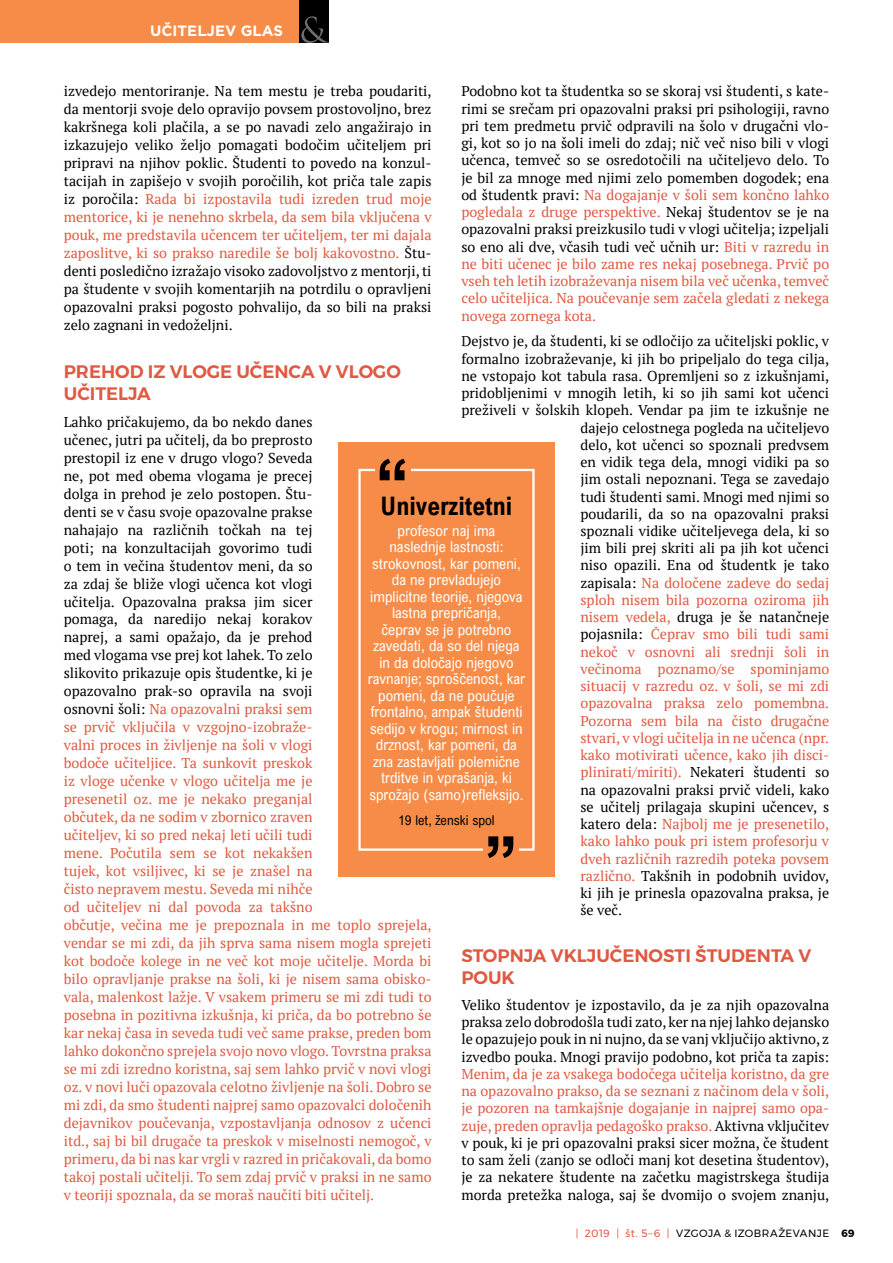
<style>
.page{position:relative;width:893px;height:1263px;background:#fff}
.page>*{position:absolute;margin:0;border:0;box-sizing:border-box;transform-origin:0 0}
.t1{font:700 25.5px "Arial Nova Cond";color:#000}
.t2{font:600 18px/22.5px "Montserrat";color:#e05942}
.t3{font:15px/16.5px "Arial Nova Cond";color:#fff;text-align:center}
.t4{font:700 15px "Gotham";color:#fff}
.t5{font:14.25px/17.2px "PT Serif";color:#000;text-align:justify}
.t6{font:14.25px/18px "PT Serif";color:#e05942}
.t7{font:13.5px "Arial Nova Cond";color:#000}
.t8{font:10.5px "Montserrat";letter-spacing:.04em;color:#000}
.t9{font:700 10.5px "Montserrat";color:#000}
.s1{color:#e05942}
.s2{color:#000}
</style>
<div class="page">
<div style="left:0;top:0;width:299px;height:43px;background:#f68c47"></div>
<div style="left:299px;top:0;width:29px;height:43px;background:#000"></div>
<svg style="left:301px;top:16px;width:27px;height:27px"></svg>
<div style="left:338px;top:442px;width:217px;height:435px;background:#f68c47"></div>
<svg style="left:358px;top:468px;width:177px;height:383px"></svg>
<div style="left:375px;top:453px;width:36px;height:36px;background:#f68c47"></div>
<svg style="left:380px;top:459px;width:25px;height:21px"></svg>
<div style="left:483px;top:829px;width:36px;height:36px;background:#f68c47"></div>
<svg style="left:487px;top:836px;width:26px;height:22px"></svg>
<p class="t4" style="left:150px;top:21px;width:135px">UČITELJEV GLAS</p>
<p class="t5" style="left:461px;top:83px;width:369px">Podobno kot ta študentka so se skoraj vsi študenti, s kate&shy;rimi se srečam pri opazovalni praksi pri psihologiji, ravno pri tem predmetu prvič odpravili na šolo v drugačni vlo&shy;gi, kot so jo na šoli imeli do zdaj; nič več niso bili v vlogi učenca, temveč so se osredotočili na učiteljevo delo. To je bil za mnoge med njimi zelo pomemben dogodek; ena od študentk pravi: <span class="s1">Na dogajanje v šoli sem končno lahko pogledala z druge perspektive.</span> Nekaj študentov se je na opazovalni praksi preizkusilo tudi v vlogi učitelja; izpeljali so eno ali dve, včasih tudi več učnih ur: <span class="s1">Biti v razredu in ne biti učenec je bilo zame res nekaj posebnega. Prvič po vseh teh letih izobraževanja nisem bila več učenka, temveč celo učiteljica. Na poučevanje sem začela gledati z nekega novega zornega kota.</span></p>
<p class="t5" style="left:461px;top:332px;width:369px">Dejstvo je, da študenti, ki se odločijo za učiteljski poklic, v</p>
<p class="t5" style="left:461px;top:350px;width:369px">formalno izobraževanje, ki jih bo pripeljalo do tega cilja,</p>
<p class="t5" style="left:461px;top:367px;width:369px">ne vstopajo kot tabula rasa. Opremljeni so z izkušnjami,</p>
<p class="t5" style="left:461px;top:384px;width:369px">pridobljenimi v mnogih letih, ki so jih sami kot učenci</p>
<p class="t5" style="left:461px;top:401px;width:369px">preživeli v šolskih klopeh. Vendar pa jim te izkušnje ne</p>
<p class="t5" style="left:580px;top:419px;width:250px">dajejo celostnega pogleda na učiteljevo</p>
<p class="t5" style="left:580px;top:436px;width:250px">delo, kot učenci so spoznali predvsem</p>
<p class="t5" style="left:580px;top:453px;width:250px">en vidik tega dela, mnogi vidiki pa so</p>
<p class="t5" style="left:580px;top:470px;width:250px">jim ostali nepoznani. Tega se zavedajo</p>
<p class="t5" style="left:580px;top:488px;width:250px">tudi študenti sami. Mnogi med njimi so</p>
<p class="t5" style="left:580px;top:505px;width:250px">poudarili, da so na opazovalni praksi</p>
<p class="t5" style="left:580px;top:522px;width:250px">spoznali vidike učiteljevega dela, ki so</p>
<p class="t5" style="left:580px;top:539px;width:250px">jim bili prej skriti ali pa jih kot učenci</p>
<p class="t5" style="left:580px;top:557px;width:250px">niso opazili. Ena od študentk je tako</p>
<p class="t6" style="left:580px;top:573px;width:250px"><span class="s2">zapisala:</span> Na določene zadeve do sedaj</p>
<p class="t6" style="left:580px;top:591px;width:250px">sploh nisem bila pozorna oziroma jih</p>
<p class="t5" style="left:580px;top:608px;width:250px"><span class="s1">nisem vedela,</span> druga je še natančneje</p>
<p class="t6" style="left:580px;top:625px;width:250px"><span class="s2">pojasnila:</span> Čeprav smo bili tudi sami</p>
<p class="t6" style="left:580px;top:642px;width:250px">nekoč v osnovni ali srednji šoli in</p>
<p class="t6" style="left:580px;top:660px;width:250px">večinoma poznamo/se spominjamo</p>
<p class="t6" style="left:580px;top:677px;width:250px">situacij v razredu oz. v šoli, se mi zdi</p>
<p class="t6" style="left:580px;top:694px;width:250px">opazovalna praksa zelo pomembna.</p>
<p class="t6" style="left:580px;top:711px;width:250px">Pozorna sem bila na čisto drugačne</p>
<p class="t6" style="left:580px;top:729px;width:250px">stvari, v vlogi učitelja in ne učenca (npr.</p>
<p class="t6" style="left:580px;top:746px;width:250px">kako motivirati učence, kako jih disci-</p>
<p class="t6" style="left:580px;top:763px;width:250px">plinirati/miriti). <span class="s2">Nekateri študenti so</span></p>
<p class="t5" style="left:580px;top:781px;width:250px">na opazovalni praksi prvič videli, kako</p>
<p class="t5" style="left:580px;top:798px;width:250px">se učitelj prilagaja skupini učencev, s</p>
<p class="t6" style="left:580px;top:815px;width:250px"><span class="s2">katero dela:</span> Najbolj me je presenetilo,</p>
<p class="t6" style="left:580px;top:832px;width:250px">kako lahko pouk pri istem profesorju v</p>
<p class="t6" style="left:580px;top:849px;width:250px">dveh različnih razredih poteka povsem</p>
<p class="t5" style="left:580px;top:867px;width:250px"><span class="s1">različno.</span> Takšnih in podobnih uvidov,</p>
<p class="t5" style="left:580px;top:884px;width:250px">ki jih je prinesla opazovalna praksa, je</p>
<p class="t5" style="left:580px;top:901px;width:43px">še več.</p>
<p class="t2" style="left:461px;top:945px;width:352px;line-height:21.8px">STOPNJA VKLJUČENOSTI ŠTUDENTA V<br>POUK</p>
<p class="t5" style="left:461px;top:996px;width:369px">Veliko študentov je izpostavilo, da je za njih opazovalna praksa zelo dobrodošla tudi zato, ker na njej lahko dejansko le opazujejo pouk in ni nujno, da se vanj vključijo aktivno, z izvedbo pouka. Mnogi pravijo podobno, kot priča ta zapis:</p>
<p class="t5" style="left:461px;top:1065px;width:369px"><span class="s1">Menim, da je za vsakega bodočega učitelja koristno, da gre na opazovalno prakso, da se seznani z načinom dela v šoli, je pozoren na tamkajšnje dogajanje in najprej samo opa&shy;zuje, preden opravlja pedagoško prakso.</span> Aktivna vključitev v pouk, ki je pri opazovalni praksi sicer možna, če študent to sam želi (zanjo se odloči manj kot desetina študentov), je za nekatere študente na začetku magistrskega študija morda pretežka naloga, saj še dvomijo o svojem znanju,</p>
<p class="t5" style="left:64px;top:82px;width:369px;line-height:18px">izvedejo mentoriranje. Na tem mestu je treba poudariti, da mentorji svoje delo opravijo povsem prostovoljno, brez kakršnega koli plačila, a se po navadi zelo angažirajo in izkazujejo veliko željo pomagati bodočim učiteljem pri pripravi na njihov poklic. Študenti to povedo na konzul&shy;tacijah in zapišejo v svojih poročilih, kot priča tale zapis iz poročila: <span class="s1">Rada bi izpostavila tudi izreden trud moje mentorice, ki je nenehno skrbela, da sem bila vključena v pouk, me predstavila učencem ter učiteljem, ter mi dajala zaposlitve, ki so prakso naredile še bolj kakovostno.</span> Štu&shy;denti posledično izražajo visoko zadovoljstvo z mentorji, ti pa študente v svojih komentarjih na potrdilu o opravljeni opazovalni praksi pogosto pohvalijo, da so bili na praksi zelo zagnani in vedoželjni.</p>
<p class="t2" style="left:64px;top:360px;width:339px">PREHOD IZ VLOGE UČENCA V VLOGO<br>UČITELJA</p>
<p class="t6" style="left:64px;top:413px;width:369px"><span class="s2">Lahko pričakujemo, da bo nekdo danes<br>učenec, jutri pa učitelj, da bo preprosto<br>prestopil iz ene v drugo vlogo? Seveda<br>ne, pot med obema vlogama je precej<br>dolga in prehod je zelo postopen. Štu-<br>denti se v času svoje opazovalne prakse<br>nahajajo na različnih točkah na tej<br>poti; na konzultacijah govorimo tudi<br>o tem in večina študentov meni, da so<br>za zdaj še bliže vlogi učenca kot vlogi<br>učitelja. Opazovalna praksa jim sicer<br>pomaga, da naredijo nekaj korakov<br>naprej, a sami opažajo, da je prehod<br>med vlogama vse prej kot lahek. To zelo<br>slikovito prikazuje opis študentke, ki je<br>opazovalno prak-so opravila na svoji<br>osnovni šoli:</span> Na opazovalni praksi sem<br>se prvič vključila v vzgojno-izobraže-<br>valni proces in življenje na šoli v vlogi<br>bodoče učiteljice. Ta sunkovit preskok<br>iz vloge učenke v vlogo učitelja me je<br>presenetil oz. me je nekako preganjal<br>občutek, da ne sodim v zbornico zraven<br>učiteljev, ki so pred nekaj leti učili tudi<br>mene. Počutila sem se kot nekakšen<br>tujek, kot vsiljivec, ki se je znašel na<br>čisto nepravem mestu. Seveda mi nihče<br>od učiteljev ni dal povoda za takšno<br>občutje, večina me je prepoznala in me toplo sprejela, vendar se mi zdi, da jih sprva sama nisem mogla sprejeti kot bodoče kolege in ne več kot moje učitelje. Morda bi bilo opravljanje prakse na šoli, ki je nisem sama obisko&shy;vala, malenkost lažje. V vsakem primeru se mi zdi tudi to posebna in pozitivna izkušnja, ki priča, da bo potrebno še kar nekaj časa in seveda tudi več same prakse, preden bom lahko dokončno sprejela svojo novo vlogo. Tovrstna praksa se mi zdi izredno koristna, saj sem lahko prvič v novi vlogi oz. v novi luči opazovala celotno življenje na šoli. Dobro se mi zdi, da smo študenti najprej samo opazovalci določenih dejavnikov poučevanja, vzpostavljanja odnosov z učenci itd., saj bi bil drugače ta preskok v miselnosti nemogoč, v primeru, da bi nas kar vrgli v razred in pričakovali, da bomo takoj postali učitelji. To sem zdaj prvič v praksi in ne samo v teoriji spoznala, da se moraš naučiti biti učitelj.</p>
<h1 class="t1" style="left:381px;top:490px;width:133px">Univerzitetni</h1>
<p class="t3" style="left:368px;top:522px;width:159px">profesor naj ima naslednje lastnosti: strokovnost, kar pomeni, da ne prevladujejo implicitne teorije, njegova lastna prepričanja,<br>čeprav se je potrebno zavedati, da so del njega in da določajo njegovo ravnanje; sproščenost, kar pomeni, da ne poučuje frontalno, ampak študenti sedijo v krogu; mirnost in drznost, kar pomeni, da zna zastavljati polemične trditve in vprašanja, ki sprožajo (samo)refleksijo.</p>
<p class="t7" style="left:398px;top:812px;width:98px">19 let, ženski spol</p>
<p class="t8" style="left:576px;top:1225px;width:253px"><span class="s1">| 2019 | ŠT. 5–6 |</span> VZGOJA &amp; IZOBRAŽEVANJE</p>
<p class="t9" style="left:841px;top:1225px;width:15px">69</p>
</div>
